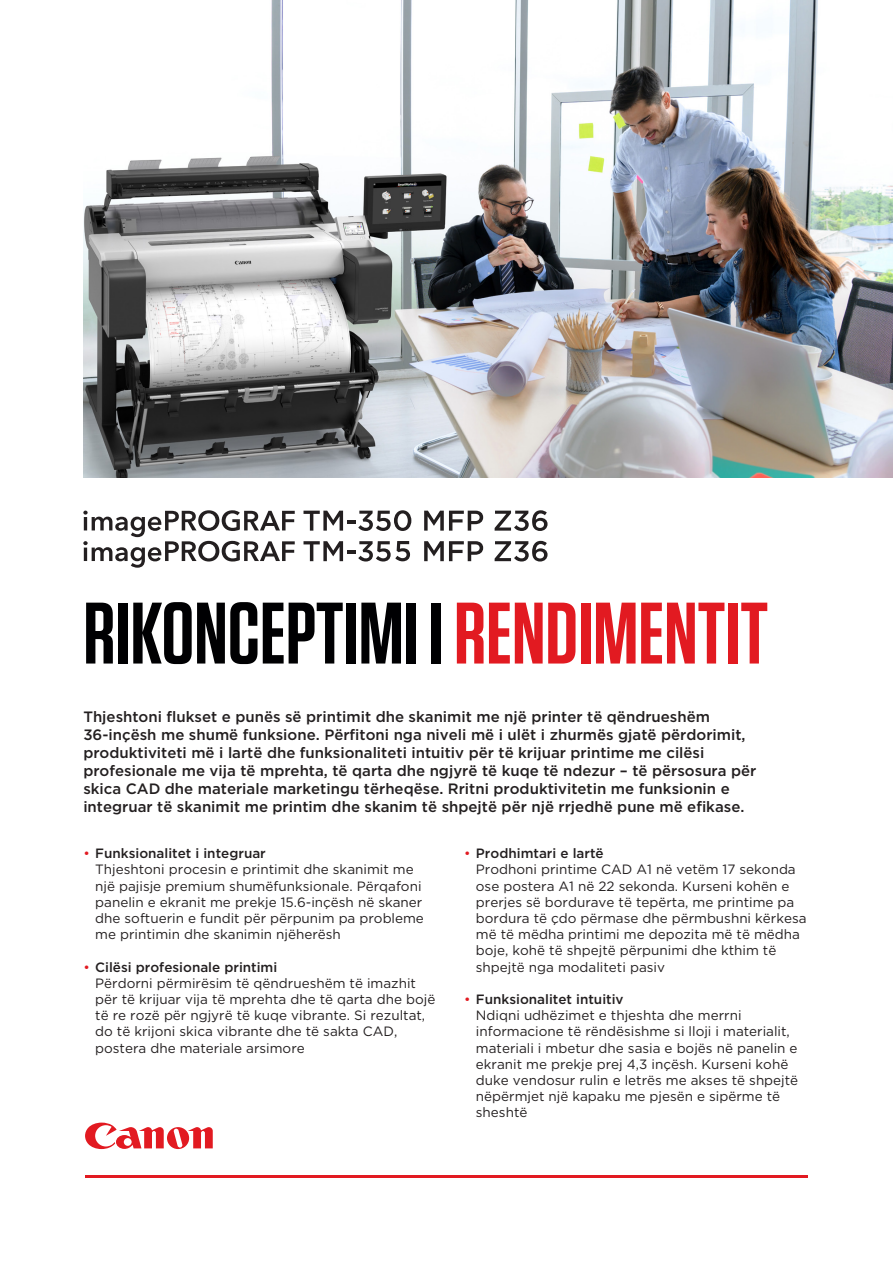
<style>
.page{position:relative;width:893px;height:1263px;background:#fff}
.page>*{position:absolute;margin:0;border:0;box-sizing:border-box;transform-origin:0 0}
.Headline{font:600 87px "Tungsten";color:#000002}
.t1{font:500 15px/18px "Gotham";color:#231f20}
.t2{font:13.5px/16.2px "Gotham";color:#231f20}
.s1{color:#e21a21}
.s2{font-weight:500}
</style>
<div class="page">
<svg style="left:85px;top:1122px;width:128px;height:28px"></svg>
<hr style="left:85px;top:1175px;width:723px;height:3px;background:#e21a21">
<img style="left:83px;top:0;width:810px;height:478px">
<svg style="left:303px;top:510px;width:108px;height:21px"></svg>
<svg style="left:424px;top:511px;width:59px;height:20px"></svg>
<svg style="left:495px;top:510px;width:52px;height:21px"></svg>
<svg style="left:83px;top:510px;width:212px;height:58px"></svg>
<svg style="left:303px;top:541px;width:107px;height:20px"></svg>
<svg style="left:424px;top:541px;width:59px;height:20px"></svg>
<svg style="left:495px;top:541px;width:52px;height:20px"></svg>
<p class="Headline" style="left:83px;top:587px;width:686px">RIKONCEPTIMI I <span class="s1">RENDIMENTIT</span></p>
<p class="t1" style="left:83px;top:708px;width:675px">Thjeshtoni flukset e punës së printimit dhe skanimit me një printer të qëndrueshëm 36-inçësh me shumë funksione. Përfitoni nga niveli më i ulët i zhurmës gjatë përdorimit, produktiviteti më i lartë dhe funksionaliteti intuitiv për të krijuar printime me cilësi profesionale me vija të mprehta, të qarta dhe ngjyrë të kuqe të ndezur – të përsosura për skica CAD dhe materiale marketingu tërheqëse. Rritni produktivitetin me funksionin e integruar të skanimit me printim dhe skanim të shpejtë për një rrjedhë pune më efikase.</p>
<p class="t2" style="left:95px;top:845px;width:330px;text-indent:-12px"><span class="s1">•</span> <span class="s2">Funksionalitet i integruar<br></span>Thjeshtoni procesin e printimit dhe skanimit me një pajisje premium shumëfunksionale. Përqafoni panelin e ekranit me prekje 15.6-inçësh në skaner dhe softuerin e fundit për përpunim pa probleme me printimin dhe skanimin njëherësh</p>
<p class="t2" style="left:95px;top:958px;width:342px;text-indent:-12px"><span class="s1">•</span> <span class="s2">Cilësi profesionale printimi<br></span>Përdorni përmirësim të qëndrueshëm të imazhit për të krijuar vija të mprehta dhe të qarta dhe bojë të re rozë për ngjyrë të kuqe vibrante. Si rezultat, do të krijoni skica vibrante dhe të sakta CAD, postera dhe materiale arsimore</p>
<p class="t2" style="left:476px;top:845px;width:332px;text-indent:-12px"><span class="s1">•</span> <span class="s2">Prodhimtari e lartë<br></span>Prodhoni printime CAD A1 në vetëm 17 sekonda ose postera A1 në 22 sekonda. Kurseni kohën e prerjes së bordurave të tepërta, me printime pa bordura të çdo përmase dhe përmbushni kërkesa më të mëdha printimi me depozita më të mëdha boje, kohë të shpejtë përpunimi dhe kthim të shpejtë nga modaliteti pasiv</p>
<p class="t2" style="left:476px;top:991px;width:324px;text-indent:-12px"><span class="s1">•</span> <span class="s2">Funksionalitet intuitiv<br></span>Ndiqni udhëzimet e thjeshta dhe merrni informacione të rëndësishme si lloji i materialit, materiali i mbetur dhe sasia e bojës në panelin e ekranit me prekje prej 4,3 inçësh. Kurseni kohë duke vendosur rulin e letrës me akses të shpejtë nëpërmjet një kapaku me pjesën e sipërme të sheshtë</p>
</div>
